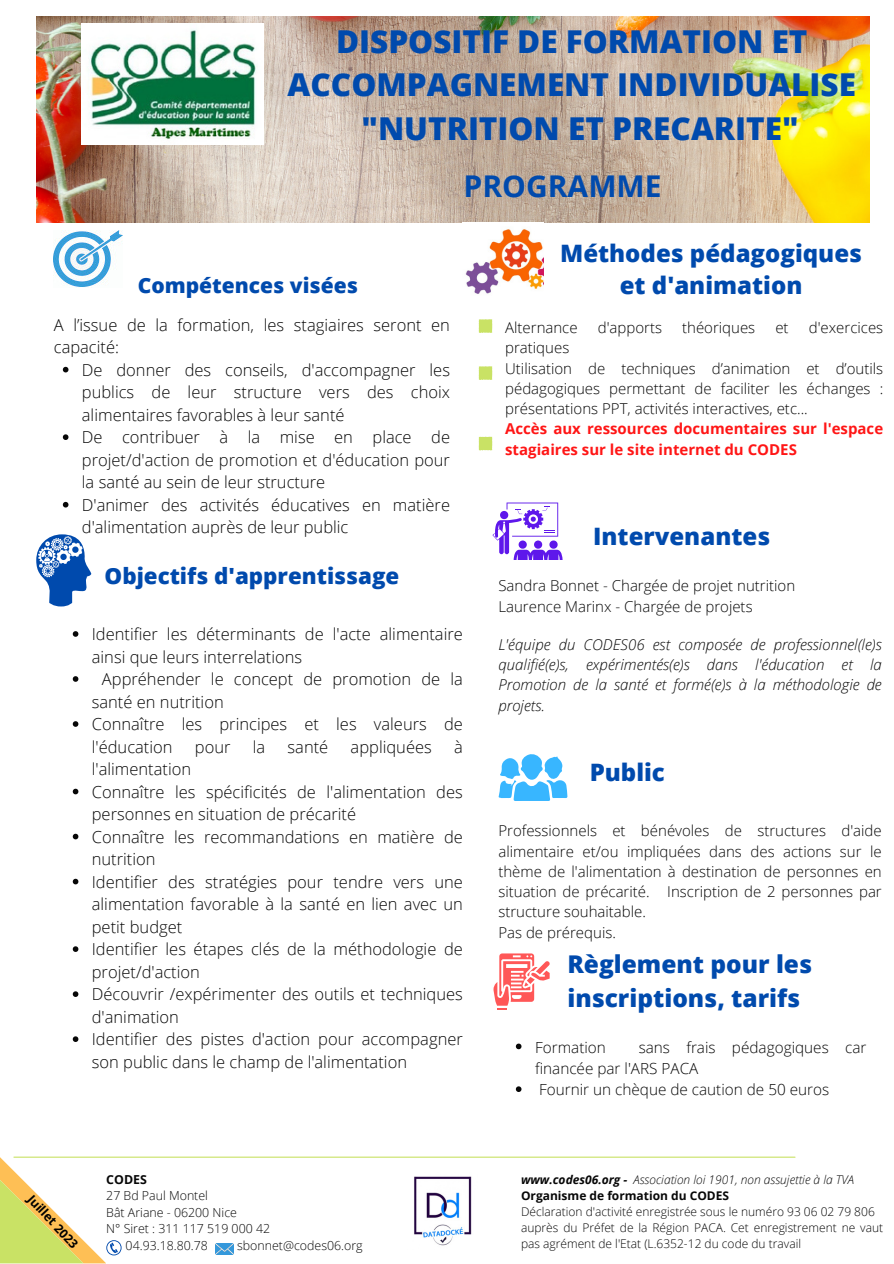
<style>
.page{position:relative;width:894px;height:1264px;background:#fff}
.page>*{position:absolute;margin:0;border:0;box-sizing:border-box;transform-origin:0 0}
.t1{font:800 31.5px/43.8px "Open Sans";color:#004aad;text-align:center}
.t2{font:700 30px "Open Sans";color:#004aad}
.t3{font:800 24.45px/33.3px "Open Sans";color:#004aad}
.t4{font:800 24px/32.7px "Open Sans";color:#004aad;text-align:center}
.t5{font:800 22.35px "Open Sans";color:#004aad}
.t6{font:800 21px "Open Sans";color:#004aad}
.t7{font:300 16.5px/22.5px "Open Sans";color:#070707}
.t8{font:300 15.3px/21.3px "Open Sans";color:#070707}
.t9{font:300 15px/20.2px "Open Sans";color:#070707}
.t10{font:italic 300 15px/20.2px "Open Sans";color:#070707;text-align:justify}
.t11{font:700 15px/20.2px "Open Sans";color:#ff1616}
.t12{font:300 12.45px "Open Sans";color:#070707}
.t13{font:700 12.45px "Open Sans";color:#070707}
.t14{font:700 12.3px "Open Sans";color:#000}
.t15{font:300 12px/16px "Open Sans";color:#070707}
.t16{font:italic 300 12px "Open Sans";color:#070707}
.t17{font:700 12px "Open Sans";color:#070707}
.s1{font-weight:700}
</style>
<div class="page">
<svg style="left:498px;top:754px;width:69px;height:47px"></svg>
<svg style="left:36px;top:534px;width:55px;height:72px"></svg>
<svg style="left:492px;top:502px;width:70px;height:58px"></svg>
<svg style="left:515px;top:1043px;width:6px;height:6px"></svg>
<svg style="left:515px;top:1086px;width:6px;height:5px"></svg>
<svg style="left:493px;top:953px;width:56px;height:56px"></svg>
<img style="left:36px;top:16px;width:833px;height:206px">
<img style="left:465px;top:229px;width:79px;height:65px">
<svg style="left:478px;top:319px;width:14px;height:14px"></svg>
<svg style="left:478px;top:366px;width:14px;height:14px"></svg>
<svg style="left:478px;top:436px;width:14px;height:14px"></svg>
<img style="left:54px;top:230px;width:68px;height:58px">
<svg style="left:63px;top:367px;width:5px;height:5px"></svg>
<svg style="left:63px;top:434px;width:5px;height:6px"></svg>
<svg style="left:63px;top:502px;width:5px;height:5px"></svg>
<img style="left:82px;top:23px;width:181px;height:122px">
<svg style="left:73px;top:631px;width:5px;height:5px"></svg>
<svg style="left:73px;top:676px;width:5px;height:5px"></svg>
<svg style="left:73px;top:721px;width:5px;height:5px"></svg>
<svg style="left:73px;top:788px;width:5px;height:6px"></svg>
<svg style="left:73px;top:833px;width:5px;height:6px"></svg>
<svg style="left:73px;top:878px;width:5px;height:6px"></svg>
<svg style="left:73px;top:946px;width:5px;height:5px"></svg>
<svg style="left:73px;top:991px;width:5px;height:5px"></svg>
<svg style="left:73px;top:1036px;width:5px;height:5px"></svg>
<img style="left:216px;top:1243px;width:17px;height:11px">
<svg style="left:0;top:1157px;width:121px;height:106px"></svg>
<hr style="left:14px;top:1156px;width:780px;height:1px;background:#c9e265">
<img style="left:414px;top:1176px;width:58px;height:70px">
<p class="t1" style="left:287px;top:18px;width:569px">DISPOSITIF DE FORMATION ET<br>ACCOMPAGNEMENT INDIVIDUALISE "NUTRITION ET PRECARITE"</p>
<p class="t2" style="left:463px;top:165px;width:200px">PROGRAMME</p>
<p class="t6" style="left:138px;top:271px;width:222px">Compétences visées</p>
<p class="t7" style="left:54px;top:313px;width:397px">A l’issue de la formation, les stagiaires seront en capacité:</p>
<p class="t7" style="left:82px;top:358px;width:369px;text-align:justify">De donner des conseils, d'accompagner les publics de leur structure vers des choix alimentaires favorables à leur santé</p>
<p class="t7" style="left:82px;top:426px;width:369px;text-align:justify">De contribuer à la mise en place de projet/d'action de promotion et d'éducation pour la santé au sein de leur structure</p>
<p class="t7" style="left:82px;top:493px;width:369px">D'animer des activités éducatives en matière d'alimentation auprès de leur public</p>
<h4 class="t5" style="left:104px;top:560px;width:296px">Objectifs d'apprentissage</h4>
<h2 class="t7" style="left:92px;top:622px;width:372px">Identifier les déterminants de l'acte alimentaire ainsi que leurs interrelations</h2>
<p class="t7" style="left:92px;top:667px;width:372px;text-indent:10px">Appréhender le concept de promotion de la santé en nutrition</p>
<p class="t7" style="left:92px;top:712px;width:372px">Connaître les principes et les valeurs de l'éducation</p>
<p class="t7" style="left:195px;top:735px;width:37px">pour</p>
<p class="t7" style="left:253px;top:735px;width:14px">la</p>
<p class="t7" style="left:287px;top:735px;width:42px">santé</p>
<p class="t7" style="left:350px;top:735px;width:83px">appliquées</p>
<p class="t7" style="left:454px;top:735px;width:10px">à</p>
<p class="t7" style="left:92px;top:757px;width:101px">l'alimentation</p>
<p class="t7" style="left:92px;top:780px;width:372px">Connaître les spécificités de l'alimentation des personnes en situation de précarité</p>
<h4 class="t7" style="left:92px;top:825px;width:372px">Connaître les recommandations en matière de nutrition</h4>
<p class="t7" style="left:92px;top:870px;width:372px;text-align:justify">Identifier des stratégies pour tendre vers une alimentation favorable à la santé en lien avec un petit budget</p>
<p class="t7" style="left:92px;top:937px;width:372px">Identifier les étapes clés de la méthodologie de projet/d'action</p>
<h2 class="t7" style="left:92px;top:982px;width:372px">Découvrir /expérimenter des outils et techniques d'animation</h2>
<h4 class="t7" style="left:92px;top:1027px;width:372px">Identifier des pistes d'action pour accompagner son public dans le champ de l'alimentation</h4>
<p class="t14" style="left:36px;top:1190px;width:69px;rotate:47deg">Juillet 2023</p>
<p class="t13" style="left:106px;top:1170px;width:42px">CODES</p>
<h2 class="t12" style="left:106px;top:1186px;width:103px">27 Bd Paul Montel</h2>
<h4 class="t12" style="left:106px;top:1203px;width:132px">Bât Ariane - 06200 Nice</h4>
<p class="t12" style="left:106px;top:1219px;width:165px">N° Siret : 311 117 519 000 42</p>
<h2 class="t12" style="left:126px;top:1236px;width:84px">04.93.18.80.78</h2>
<h2 class="t12" style="left:237px;top:1236px;width:127px">sbonnet@codes06.org</h2>
<p class="t4" style="left:560px;top:236px;width:303px">Méthodes pédagogiques et d'animation</p>
<p class="t9" style="left:505px;top:317px;width:74px">Alternance</p>
<p class="t9" style="left:597px;top:317px;width:66px">d'apports</p>
<p class="t9" style="left:682px;top:317px;width:75px">théoriques</p>
<p class="t9" style="left:775px;top:317px;width:15px">et</p>
<p class="t9" style="left:808px;top:317px;width:76px">d'exercices</p>
<p class="t9" style="left:505px;top:337px;width:379px">pratiques<br>Utilisation de techniques d’animation et d’outils pédagogiques permettant de faciliter les échanges : présentations PPT, activités interactives, etc...</p>
<h2 class="t11" style="left:505px;top:418px;width:379px">Accès aux ressources documentaires sur l'espace stagiaires sur le site internet du CODES</h2>
<p class="t4" style="left:593px;top:519px;width:178px">Intervenantes</p>
<h1 class="t9" style="left:498px;top:575px;width:298px">Sandra Bonnet - Chargée de projet nutrition<br>Laurence Marinx - Chargée de projets</h1>
<h1 class="t10" style="left:498px;top:634px;width:385px">L'équipe du CODES06 est composée de professionnel(le)s qualifié(e)s, expérimentés(e)s dans l'éducation et la Promotion de la santé et formé(e)s à la méthodologie de projets.</h1>
<p class="t4" style="left:589px;top:755px;width:77px">Public</p>
<p class="t9" style="left:498px;top:820px;width:385px">Professionnels et bénévoles de structures d'aide alimentaire et/ou impliquées dans des actions sur le thème de l'alimentation à destination de personnes en situation de précarité. Inscription de 2 personnes par structure souhaitable.<br>Pas de prérequis.</p>
<p class="t3" style="left:567px;top:947px;width:246px">Règlement pour les inscriptions, tarifs</p>
<h3 class="t8" style="left:535px;top:1036px;width:333px;text-indent:103px">sans frais pédagogiques car financée par l'ARS PACA</h3>
<h4 class="t8" style="left:539px;top:1078px;width:291px">Fournir un chèque de caution de 50 euros</h4>
<h3 class="t8" style="left:535px;top:1036px;width:72px">Formation</h3>
<p class="t16" style="left:521px;top:1170px;width:334px"><span class="s1">www.codes06.org -</span> Association loi 1901, non assujettie à la TVA</p>
<h5 class="t17" style="left:521px;top:1186px;width:209px">Organisme de formation du CODES</h5>
<p class="t15" style="left:521px;top:1202px;width:355px">Déclaration d'activité enregistrée sous le numéro 93 06 02 79 806</p>
<p class="t15" style="left:521px;top:1218px;width:363px">auprès du Préfet de la Région PACA. Cet enregistrement ne vaut pas agrément de l'Etat (L.6352-12 du code du travail</p>
</div>
